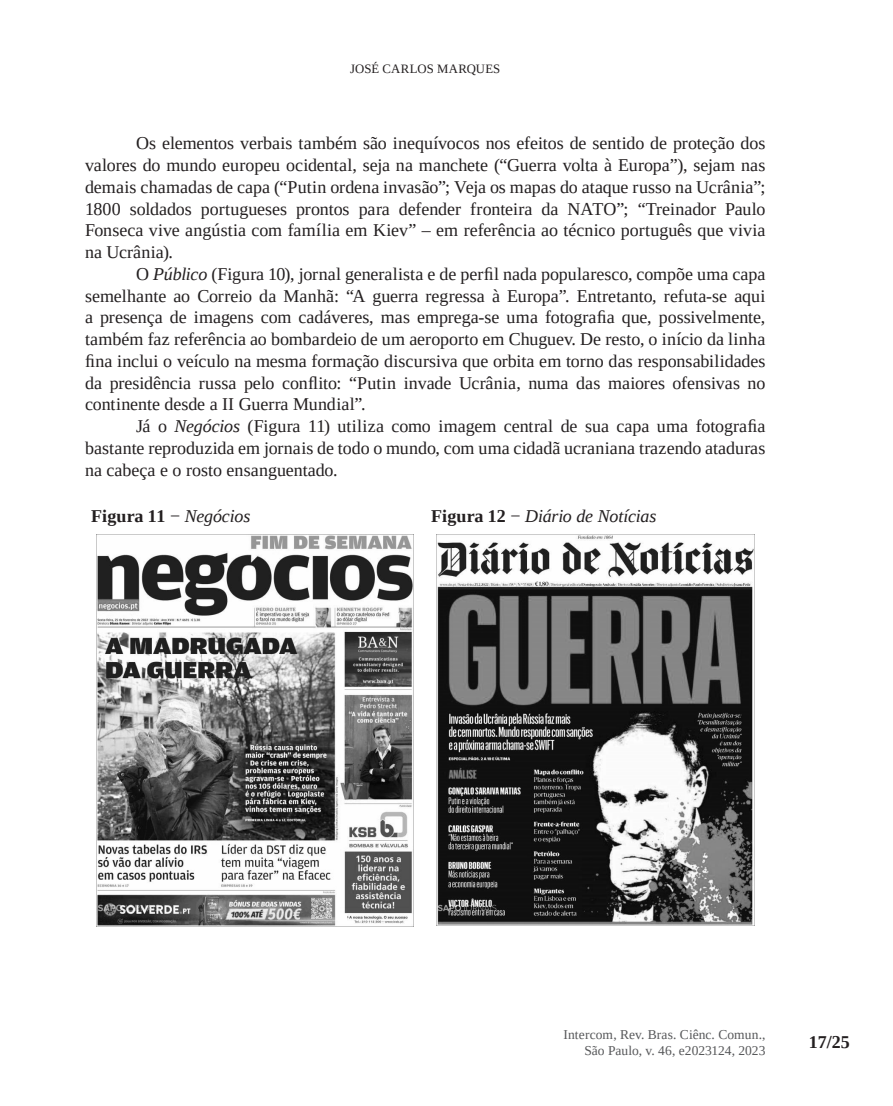
<style>
.page{position:relative;width:893px;height:1106px;background:#fff}
.page>*{position:absolute;margin:0;border:0;box-sizing:border-box;transform-origin:0 0}
.TEXTO_CORRIDO{font:18px/21.8px "Liberation Serif";color:#231f20;text-align:justify}
.TÍTULOS_QUADROS_E_FIGURAS{font:italic 18px "Liberation Serif";letter-spacing:-.01em;color:#231f20}
.TÍTULOS_QUADROS_E_FIGURAS-2{font:700 18px "Liberation Serif";color:#231f20}
.t1{font:13.5px/16.2px "Liberation Serif";color:#57585a;text-align:right}
.t2{font:12.75px "Liberation Serif";color:#231f20}
.s1{font-style:italic}
.s2{font-weight:400}
.s3{font-weight:400;font-style:italic}
.s4{font-weight:700;font-style:normal}
.s5{font-style:normal}
</style>
<div class="page">
<img style="left:97px;top:534px;width:317px;height:392px">
<img style="left:436px;top:534px;width:318px;height:391px">
<p class="t2" style="left:350px;top:60px;width:151px">JOSÉ CARLOS MARQUES</p>
<p class="TEXTO_CORRIDO" style="left:85px;top:132px;width:682px;text-indent:51px">Os elementos verbais também são inequívocos nos efeitos de sentido de proteção dos valores do mundo europeu ocidental, seja na manchete (“Guerra volta à Europa”), sejam nas demais chamadas de capa (“Putin ordena invasão”; Veja os mapas do ataque russo na Ucrânia”; 1800 soldados portugueses prontos para defender fronteira da NATO”; “Treinador Paulo Fonseca vive angústia com família em Kiev” – em referência ao técnico português que vivia na Ucrânia).</p>
<p class="TEXTO_CORRIDO" style="left:85px;top:263px;width:682px;text-indent:51px">O <span class="s1">Público</span> (Figura 10), jornal generalista e de perfil nada popularesco, compõe uma capa semelhante ao Correio da Manhã: “A guerra regressa à Europa”. Entretanto, refuta-se aqui a presença de imagens com cadáveres, mas emprega-se uma fotografia que, possivelmente, também faz referência ao bombardeio de um aeroporto em Chuguev. De resto, o início da linha fina inclui o veículo na mesma formação discursiva que orbita em torno das responsabilidades da presidência russa pelo conflito: “Putin invade Ucrânia, numa das maiores ofensivas no continente desde a II Guerra Mundial”.</p>
<p class="TEXTO_CORRIDO" style="left:85px;top:415px;width:682px;text-indent:51px">Já o <span class="s1">Negócios</span> (Figura 11) utiliza como imagem central de sua capa uma fotografia bastante reproduzida em jornais de todo o mundo, com uma cidadã ucraniana trazendo ataduras na cabeça e o rosto ensanguentado.</p>
<p class="TÍTULOS_QUADROS_E_FIGURAS-2" style="left:91px;top:504px;width:161px">Figura 11 <span class="s2">−</span> <span class="s3">Negócios</span></p>
<p class="TÍTULOS_QUADROS_E_FIGURAS" style="left:431px;top:504px;width:227px"><span class="s4">Figura 12</span> <span class="s5">−</span> Diário de Notícias</p>
<p class="t1" style="left:563px;top:1026px;width:204px">Intercom, Rev. Bras. Ciênc. Comun.,<br>São Paulo, v. 46, e2023124, 2023</p>
<p class="TÍTULOS_QUADROS_E_FIGURAS-2" style="left:809px;top:1030px;width:43px">17/25</p>
</div>
